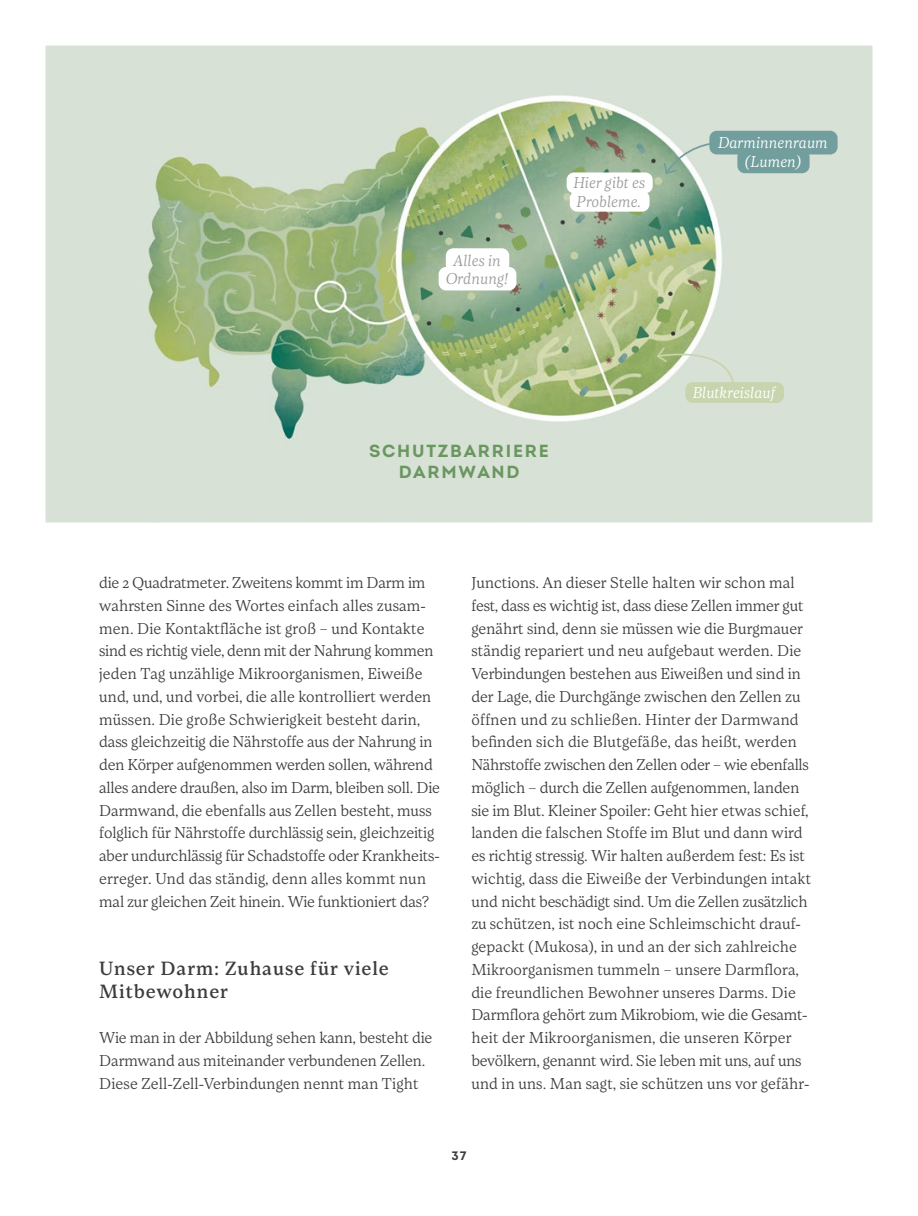
<style>
.page{position:relative;width:918px;height:1216px;background:#fff}
.page>*{position:absolute;margin:0;border:0;box-sizing:border-box;transform-origin:0 0}
.t1{font:500 19.25px/22.8px "Loretta";letter-spacing:.05em;color:#3c3c3b}
.t2{font:700 17.5px/21px "Intro";letter-spacing:.1em;color:#69975f;text-align:center}
.t3{font:300 15.75px/22.8px "Loretta";color:#3c3c3b}
.t4{font:italic 300 15.75px/18.6px "Loretta";color:#9d9d9c;text-align:center}
.t5{font:italic 300 15.75px/18.7px "Loretta";color:#fff;text-align:center}
.t6{font:700 12.25px "Intro";color:#3c3c3b}
</style>
<div class="page">
<img style="left:47px;top:47px;width:824px;height:474px">
<div style="left:446px;top:248px;width:63px;height:24px;background:#fff;border-radius:7px"></div>
<div style="left:439px;top:267px;width:77px;height:23px;background:#fff;border-radius:7px"></div>
<div style="left:709px;top:131px;width:128px;height:23px;background:#739e9e;border-radius:7px"></div>
<div style="left:737px;top:149px;width:72px;height:24px;background:#739e9e;border-radius:7px"></div>
<div style="left:685px;top:382px;width:99px;height:21px;background:#c7d4ad;border-radius:7px"></div>
<svg style="left:655px;top:344px;width:80px;height:42px;background:#cbd7be"></svg>
<svg style="left:662px;top:141px;width:54px;height:34px"></svg>
<div style="left:570px;top:191px;width:79px;height:21px;background:#fff;border-radius:7px"></div>
<div style="left:566px;top:172px;width:87px;height:21px;background:#fff;border-radius:7px"></div>
<p class="t4" style="left:446px;top:251px;width:64px">Alles in<br>Ordnung!</p>
<p class="t4" style="left:573px;top:174px;width:73px">Hier gibt es</p>
<p class="t4" style="left:576px;top:192px;width:66px">Probleme.</p>
<p class="t2" style="left:369px;top:440px;width:181px">SCHUTZBARRIERE<br>DARMWAND</p>
<p class="t5" style="left:718px;top:133px;width:111px">Darminnenraum (Lumen)</p>
<p class="t5" style="left:692px;top:383px;width:84px">Blutkreislauf</p>
<p class="t3" style="left:99px;top:571px;width:342px">die 2 Quadratmeter. Zweitens kommt im Darm im wahrsten Sinne des Wortes einfach alles zusam&shy;men. Die Kontaktfläche ist groß – und Kontakte sind es richtig viele, denn mit der Nahrung kommen jeden Tag unzählige Mikroorganismen, Eiweiße und, und, und vorbei, die alle kontrolliert werden müssen. Die große Schwierigkeit besteht darin, dass gleichzeitig die Nährstoffe aus der Nahrung in den Körper aufgenommen werden sollen, während alles andere draußen, also im Darm, bleiben soll. Die Darmwand, die ebenfalls aus Zellen besteht, muss folglich für Nährstoffe durchlässig sein, gleichzeitig aber undurchlässig für Schadstoffe oder Krankheits&shy;erreger. Und das ständig, denn alles kommt nun mal zur gleichen Zeit hinein. Wie funktioniert das?</p>
<p class="t1" style="left:99px;top:957px;width:291px">Unser Darm: Zuhause für viele<br>Mitbewohner</p>
<p class="t3" style="left:99px;top:1026px;width:335px">Wie man in der Abbildung sehen kann, besteht die<br>Darmwand aus miteinander verbundenen Zellen.<br>Diese Zell-Zell-Verbindungen nennt man Tight</p>
<p class="t3" style="left:471px;top:571px;width:341px">Junctions. An dieser Stelle halten wir schon mal fest, dass es wichtig ist, dass diese Zellen immer gut genährt sind, denn sie müssen wie die Burgmauer ständig repariert und neu aufgebaut werden. Die Verbindungen bestehen aus Eiweißen und sind in der Lage, die Durchgänge zwischen den Zellen zu öffnen und zu schließen. Hinter der Darmwand befinden sich die Blutgefäße, das heißt, werden Nährstoffe zwischen den Zellen oder – wie ebenfalls möglich – durch die Zellen aufgenommen, landen sie im Blut. Kleiner Spoiler: Geht hier etwas schief, landen die falschen Stoffe im Blut und dann wird es richtig stressig. Wir halten außerdem fest: Es ist wichtig, dass die Eiweiße der Verbindungen intakt und nicht beschädigt sind. Um die Zellen zusätzlich zu schützen, ist noch eine Schleimschicht drauf&shy;gepackt (Mukosa), in und an der sich zahlreiche Mikroorganismen tummeln – unsere Darmflora, die freundlichen Bewohner unseres Darms. Die Darmflora gehört zum Mikrobiom, wie die Gesamt&shy;heit der Mikroorganismen, die unseren Körper bevölkern, genannt wird. Sie leben mit uns, auf uns und in uns. Man sagt, sie schützen uns vor gefähr-</p>
<p class="t6" style="left:451px;top:1147px;width:17px">37</p>
</div>
